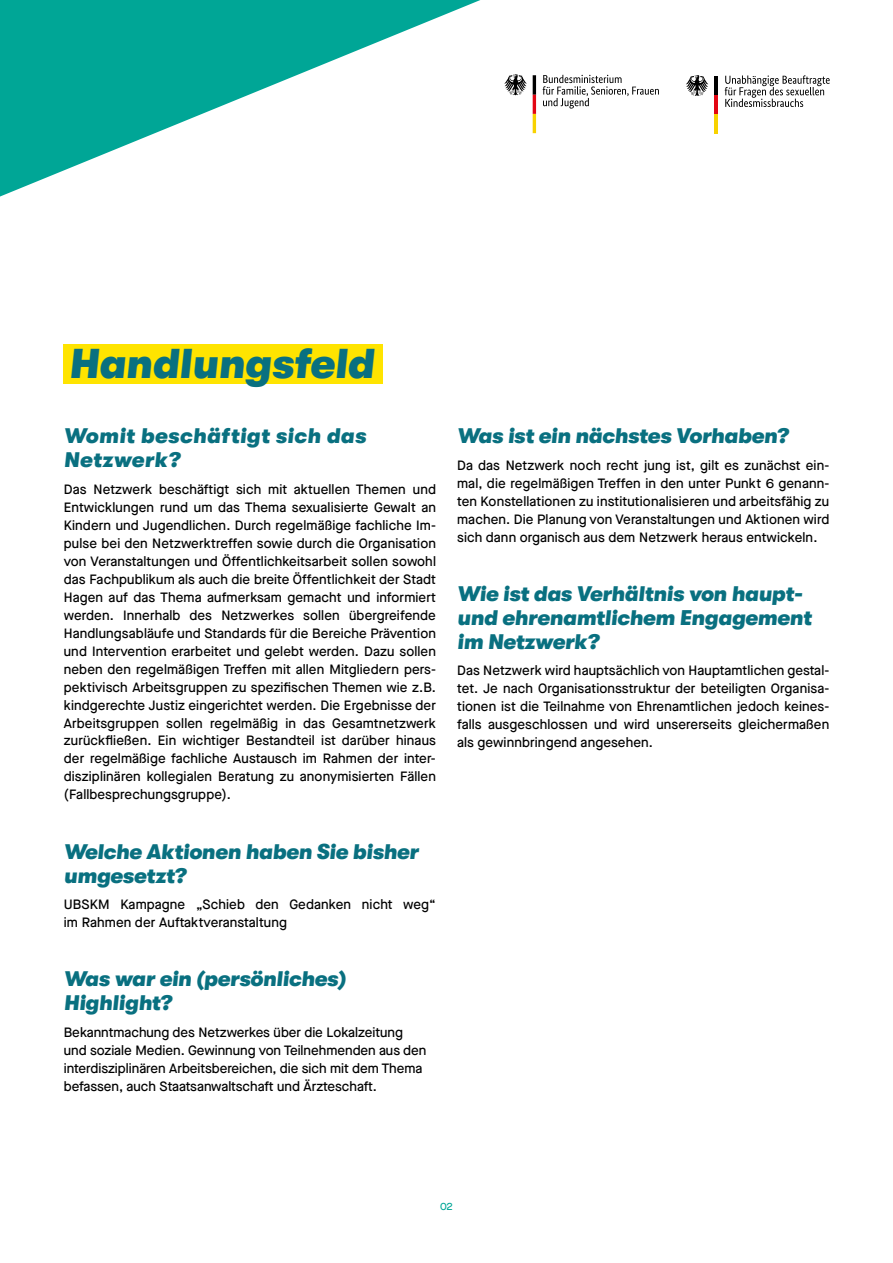
<style>
.page{position:relative;width:893px;height:1263px;background:#fff}
.page>*{position:absolute;margin:0;border:0;box-sizing:border-box;transform-origin:0 0}
.t1{font:41.55px "GT Walsheim Bl Ob";color:#097080}
.t2{font:21px/24px "GT Walsheim Bl Ob";letter-spacing:-.01em;color:#097080}
.t3{font:21px/24px "GT Walsheim Bl Ob";letter-spacing:.02em;color:#097080}
.t4{font:500 13.5px/18px "Maison Neue";color:#000;text-align:justify}
.t5{font:500 10.5px "Maison Neue";color:#00a696}
</style>
<div class="page">
<svg style="left:686px;top:75px;width:22px;height:21px"></svg>
<hr style="left:714px;top:76px;width:4px;height:19px;background:#000">
<hr style="left:714px;top:95px;width:4px;height:20px;background:#e30613">
<hr style="left:714px;top:115px;width:4px;height:19px;background:#f8d200">
<svg style="left:725px;top:75px;width:105px;height:32px"></svg>
<svg style="left:543px;top:75px;width:116px;height:34px"></svg>
<svg style="left:504px;top:74px;width:23px;height:21px"></svg>
<svg style="left:533px;top:75px;width:3px;height:58px"></svg>
<div style="left:64px;top:345px;width:319px;height:39px;background:#ffe400"></div>
<svg style="left:0;top:0;width:480px;height:197px"></svg>
<h1 class="t1" style="left:69px;top:340px;width:307px">Handlungsfeld</h1>
<h2 class="t3" style="left:64px;top:424px;width:304px">Womit beschäftigt sich das<br>Netzwerk?</h2>
<p class="t4" style="left:64px;top:480px;width:374px">Das Netzwerk beschäftigt sich mit aktuellen Themen und Entwicklungen rund um das Thema sexualisierte Gewalt an Kindern und Jugendlichen. Durch regelmäßige fachliche Im&shy;pulse bei den Netzwerktreffen sowie durch die Organisation von Veranstaltungen und Öffentlichkeitsarbeit sollen sowohl das Fachpublikum als auch die breite Öffentlichkeit der Stadt Hagen auf das Thema aufmerksam gemacht und informiert werden. Innerhalb des Netzwerkes sollen übergreifende Handlungsabläufe und Standards für die Bereiche Prävention und Intervention erarbeitet und gelebt werden. Dazu sollen neben den regelmäßigen Treffen mit allen Mitgliedern pers&shy;pektivisch Arbeitsgruppen zu spezifischen Themen wie z.B. kindgerechte Justiz eingerichtet werden. Die Ergebnisse der Arbeitsgruppen sollen regelmäßig in das Gesamtnetzwerk zurückfließen. Ein wichtiger Bestandteil ist darüber hinaus der regelmäßige fachliche Austausch im Rahmen der inter&shy;disziplinären kollegialen Beratung zu anonymisierten Fällen (Fallbesprechungsgruppe).</p>
<h2 class="t2" style="left:64px;top:839px;width:356px">Welche Aktionen haben Sie bisher umgesetzt?</h2>
<p class="t4" style="left:64px;top:895px;width:374px">UBSKM Kampagne „Schieb den Gedanken nicht weg“ im Rahmen der Auftaktveranstaltung</p>
<h2 class="t2" style="left:64px;top:967px;width:283px">Was war ein (persönliches)<br>Highlight?</h2>
<p class="t4" style="left:64px;top:1023px;width:364px;text-align:left">Bekanntmachung des Netzwerkes über die Lokalzeitung und soziale Medien. Gewinnung von Teilnehmenden aus den interdisziplinären Arbeitsbereichen, die sich mit dem Thema befassen, auch Staatsanwaltschaft und Ärzteschaft.</p>
<h2 class="t2" style="left:457px;top:424px;width:332px">Was ist ein nächstes Vorhaben?</h2>
<p class="t4" style="left:457px;top:456px;width:374px">Da das Netzwerk noch recht jung ist, gilt es zunächst ein&shy;mal, die regelmäßigen Treffen in den unter Punkt 6 genann&shy;ten Konstellationen zu institutionalisieren und arbeitsfähig zu machen. Die Planung von Veranstaltungen und Aktionen wird sich dann organisch aus dem Netzwerk heraus entwickeln.</p>
<h2 class="t2" style="left:457px;top:581px;width:356px">Wie ist das Verhältnis von haupt&shy;und ehrenamtlichem Engagement im Netzwerk?</h2>
<p class="t4" style="left:457px;top:661px;width:374px">Das Netzwerk wird hauptsächlich von Hauptamtlichen gestal&shy;tet. Je nach Organisationsstruktur der beteiligten Organisa&shy;tionen ist die Teilnahme von Ehrenamtlichen jedoch keines&shy;falls ausgeschlossen und wird unsererseits gleichermaßen als gewinnbringend angesehen.</p>
<p class="t5" style="left:440px;top:1199px;width:14px">02</p>
</div>
